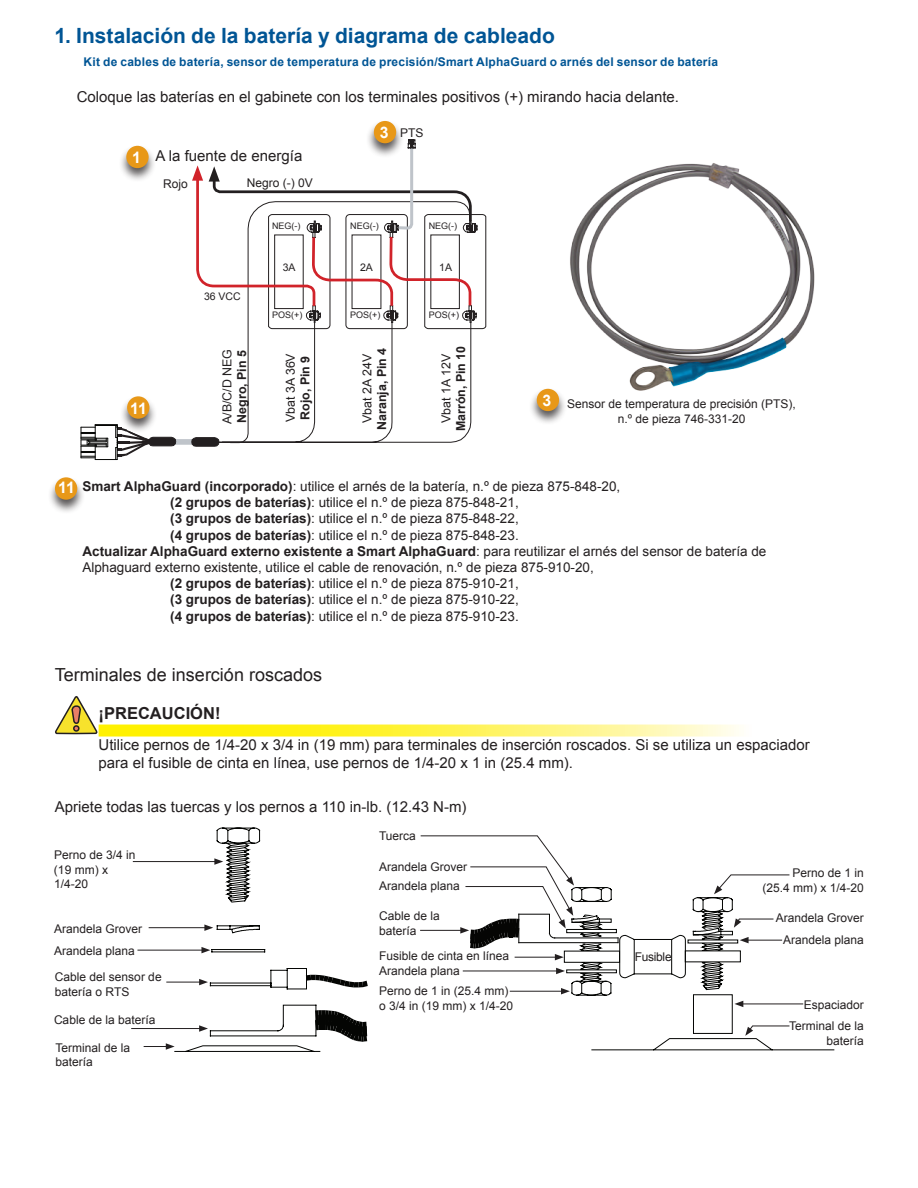
<style>
.page{position:relative;width:918px;height:1188px;background:#fff}
.page>*{position:absolute;margin:0;border:0;box-sizing:border-box;transform-origin:0 0}
.t1{font:700 21px "Arial";color:#005595}
.t2{font:18px "Arial";color:#231f20}
.t3{font:700 16.5px "Arial";color:#231f20}
.t4{font:700 15.9px "Arial";color:#fff}
.t5{font:15px/18px "Arial";color:#231f20}
.t6{font:13.5px "Arial";color:#231f20}
.t7{font:700 13.5px "Arial";color:#231f20}
.t8{font:700 12.45px "Arial";color:#231f20}
.t9{font:12.45px "Arial";color:#231f20}
.t10{font:12px/14.4px "Arial";color:#231f20}
.t11{font:700 12px "Arial";letter-spacing:.02em;color:#005595}
.t12{font:12px "Arial";letter-spacing:-.025em;color:#231f20}
.t13{font:11.85px "Arial";color:#231f20}
.t14{font:10.5px "Arial";color:#231f20}
.t15{font:9px "Arial";color:#231f20}
.s1{font-weight:700;font-size:15.9px;color:#fff}
.s2{font-style:inherit}
.s3{font-weight:700}
.s4{font-weight:400}
</style>
<div class="page">
<svg style="left:55px;top:696px;width:43px;height:39px"></svg>
<hr style="left:133px;top:861px;width:84px;height:1px;background:#231f20">
<hr style="left:137px;top:950px;width:67px;height:1px;background:#231f20">
<hr style="left:131px;top:1028px;width:71px;height:1px;background:#231f20">
<svg style="left:144px;top:827px;width:224px;height:225px"></svg>
<div style="left:693px;top:994px;width:40px;height:40px;border:1px solid #040503"></div>
<div style="left:688px;top:940px;width:50px;height:3px;border:1px solid #040503"></div>
<svg style="left:420px;top:836px;width:266px;height:160px"></svg>
<hr style="left:741px;top:1004px;width:62px;height:1px;background:#231f20">
<svg style="left:734px;top:1001px;width:9px;height:6px"></svg>
<img style="left:570px;top:163px;width:245px;height:228px">
<div style="left:366px;top:120px;width:38px;height:38px;background:#231f20;opacity:.75"></div>
<div style="left:374px;top:121px;width:22px;height:22px;background:#e89818;border-radius:50%"></div>
<div style="left:529px;top:388px;width:38px;height:38px;background:#231f20;opacity:.75"></div>
<div style="left:537px;top:389px;width:22px;height:22px;background:#e89818;border-radius:50%"></div>
<div style="left:119px;top:145px;width:37px;height:38px;background:#231f20;opacity:.75"></div>
<div style="left:126px;top:146px;width:23px;height:22px;background:#e89818;border-radius:50%"></div>
<div style="left:119px;top:395px;width:38px;height:38px;background:#231f20;opacity:.75"></div>
<div style="left:127px;top:396px;width:22px;height:23px;background:#e89818;border-radius:50%"></div>
<div style="left:47px;top:476px;width:38px;height:38px;background:#231f20;opacity:.75"></div>
<div style="left:55px;top:477px;width:22px;height:23px;background:#e89818;border-radius:50%"></div>
<div style="left:162px;top:439px;width:51px;height:6px;background:#bfc4ca"></div>
<svg style="left:191px;top:140px;width:296px;height:307px"></svg>
<svg style="left:81px;top:424px;width:95px;height:36px"></svg>
<svg style="left:99px;top:725px;width:640px;height:12px;background:#fff457"></svg>
<svg style="left:692px;top:875px;width:98px;height:116px"></svg>
<svg style="left:591px;top:1026px;width:244px;height:25px"></svg>
<h1 class="t1" style="left:54px;top:22px;width:502px">1. Instalación de la batería y diagrama de cableado</h1>
<p class="t11" style="left:84px;top:54px;width:636px">Kit de cables de batería, sensor de temperatura de precisión/Smart AlphaGuard o arnés del sensor de batería</p>
<p class="t5" style="left:77px;top:88px;width:604px">Coloque las baterías en el gabinete con los terminales positivos (+) mirando hacia delante.</p>
<p class="t4" style="left:132px;top:147px;width:10px">1</p>
<p class="t5" style="left:156px;top:147px;width:148px">A la fuente de energía</p>
<p class="t10" style="left:163px;top:176px;width:26px">Rojo</p>
<p class="t10" style="left:247px;top:176px;width:68px">Negro (-) 0V</p>
<p class="t10" style="left:380px;top:126px;width:45px"><span class="s1">3</span> PTS</p>
<p class="t4" style="left:130px;top:398px;width:18px">11</p>
<p class="t15" style="left:272px;top:220px;width:30px">NEG(-)</p>
<p class="t15" style="left:350px;top:220px;width:30px">NEG(-)</p>
<p class="t15" style="left:429px;top:220px;width:30px">NEG(-)</p>
<p class="t14" style="left:204px;top:289px;width:38px">36 VCC</p>
<p class="t14" style="left:283px;top:260px;width:14px">3A</p>
<p class="t14" style="left:360px;top:260px;width:14px">2A</p>
<p class="t14" style="left:439px;top:260px;width:14px">1A</p>
<p class="t13" style="left:282px;top:263px;width:16px">3A</p>
<p class="t13" style="left:360px;top:263px;width:16px">2A</p>
<p class="t13" style="left:438px;top:263px;width:16px">1A</p>
<p class="t15" style="left:272px;top:309px;width:32px">POS(+)</p>
<p class="t15" style="left:350px;top:309px;width:32px">POS(+)</p>
<p class="t15" style="left:429px;top:309px;width:32px">POS(+)</p>
<p class="t9" style="left:219px;top:424px;width:77px;rotate:-90deg">A/B/C/D NEG</p>
<p class="t8" style="left:234px;top:423px;width:74px;rotate:-90deg">Negro, Pin 5</p>
<p class="t9" style="left:359px;top:423px;width:70px;rotate:-90deg">Vbat 2A 24V</p>
<p class="t8" style="left:374px;top:430px;width:83px;rotate:-90deg">Naranja, Pin 4</p>
<p class="t9" style="left:438px;top:423px;width:70px;rotate:-90deg">Vbat 1A 12V</p>
<p class="t8" style="left:453px;top:431px;width:87px;rotate:-90deg">Marrón, Pin 10</p>
<p class="t9" style="left:282px;top:422px;width:70px;rotate:-90deg">Vbat 3A 36V</p>
<p class="t8" style="left:297px;top:420px;width:66px;rotate:-90deg">Rojo, Pin 9</p>
<p class="t4" style="left:543px;top:390px;width:10px">3</p>
<p class="t10" style="left:567px;top:397px;width:230px;text-align:center">Sensor de temperatura de precisión (PTS), n.º de pieza 746-<span class="s2">331</span>-20</p>
<p class="t4" style="left:58px;top:477px;width:18px">11</p>
<p class="t6" style="left:82px;top:477px;width:539px"><span class="s3">Smart AlphaGuard (incorporado)</span>: utilice el arnés de la batería, n.º de pieza 875-848-20,</p>
<p class="t6" style="left:170px;top:494px;width:350px"><span class="s3">(2 grupos de baterías)</span>: utilice el n.º de pieza 875-848-21,</p>
<p class="t6" style="left:170px;top:510px;width:350px"><span class="s3">(3 grupos de baterías)</span>: utilice el n.º de pieza 875-848-22,</p>
<p class="t6" style="left:170px;top:526px;width:350px"><span class="s3">(4 grupos de baterías)</span>: utilice el n.º de pieza 875-848-23.</p>
<p class="t7" style="left:82px;top:542px;width:685px">Actualizar AlphaGuard externo existente a Smart AlphaGuard<span class="s4">: para reutilizar el arnés del sensor de batería de</span></p>
<p class="t6" style="left:82px;top:558px;width:513px">Alphaguard externo existente, utilice el cable de renovación, n.º de pieza 875-910-20,</p>
<p class="t6" style="left:170px;top:575px;width:350px"><span class="s3">(2 grupos de baterías)</span>: utilice el n.º de pieza 875-910-21,</p>
<p class="t6" style="left:170px;top:591px;width:350px"><span class="s3">(3 grupos de baterías)</span>: utilice el n.º de pieza 875-910-22,</p>
<p class="t6" style="left:170px;top:607px;width:350px"><span class="s3">(4 grupos de baterías)</span>: utilice el n.º de pieza 875-910-23.</p>
<h2 class="t2" style="left:55px;top:662px;width:269px">Terminales de inserción roscados</h2>
<p class="t3" style="left:99px;top:702px;width:123px">¡PRECAUCIÓN!</p>
<p class="t5" style="left:99px;top:736px;width:713px">Utilice pernos de 1/4-20 x 3/4 in (19 mm) para terminales de inserción roscados. Si se utiliza un espaciador para el fusible de cinta en línea, use pernos de 1/4-20 x 1 in (25.4 mm).</p>
<p class="t5" style="left:55px;top:798px;width:413px">Apriete todas las tuercas y los pernos a 110 in-lb. (12.43 N-m)</p>
<p class="t10" style="left:54px;top:848px;width:83px">Perno de 3/4 in (19 mm) x<br>1/4-20</p>
<p class="t10" style="left:54px;top:918px;width:90px;line-height:21.6px">Arandela Grover<br>Arandela plana</p>
<p class="t10" style="left:55px;top:970px;width:108px">Cable del sensor de batería o RTS</p>
<p class="t10" style="left:54px;top:1012px;width:103px">Cable de la batería</p>
<p class="t10" style="left:56px;top:1041px;width:76px">Terminal de la batería</p>
<p class="t10" style="left:379px;top:829px;width:38px">Tuerca</p>
<p class="t10" style="left:379px;top:857px;width:90px;line-height:19.5px">Arandela Grover<br>Arandela plana</p>
<p class="t10" style="left:379px;top:909px;width:62px">Cable de la batería</p>
<p class="t10" style="left:379px;top:948px;width:132px;line-height:15.1px">Fusible de cinta en línea<br>Arandela plana</p>
<p class="t10" style="left:379px;top:984px;width:136px">Perno de 1 in (25.4 mm) o 3/4 in (19 mm) x 1/4-20</p>
<p class="t12" style="left:635px;top:949px;width:38px">Fusible</p>
<p class="t10" style="left:763px;top:866px;width:103px;text-align:right">Perno de 1 in (25.4 mm) x 1/4-20</p>
<p class="t10" style="left:776px;top:911px;width:90px">Arandela Grover</p>
<p class="t10" style="left:783px;top:933px;width:82px">Arandela plana</p>
<p class="t10" style="left:789px;top:994px;width:76px;line-height:21.6px;text-align:right">Espaciador<br>Terminal de la</p>
<p class="t10" style="left:827px;top:1034px;width:39px">batería</p>
</div>
